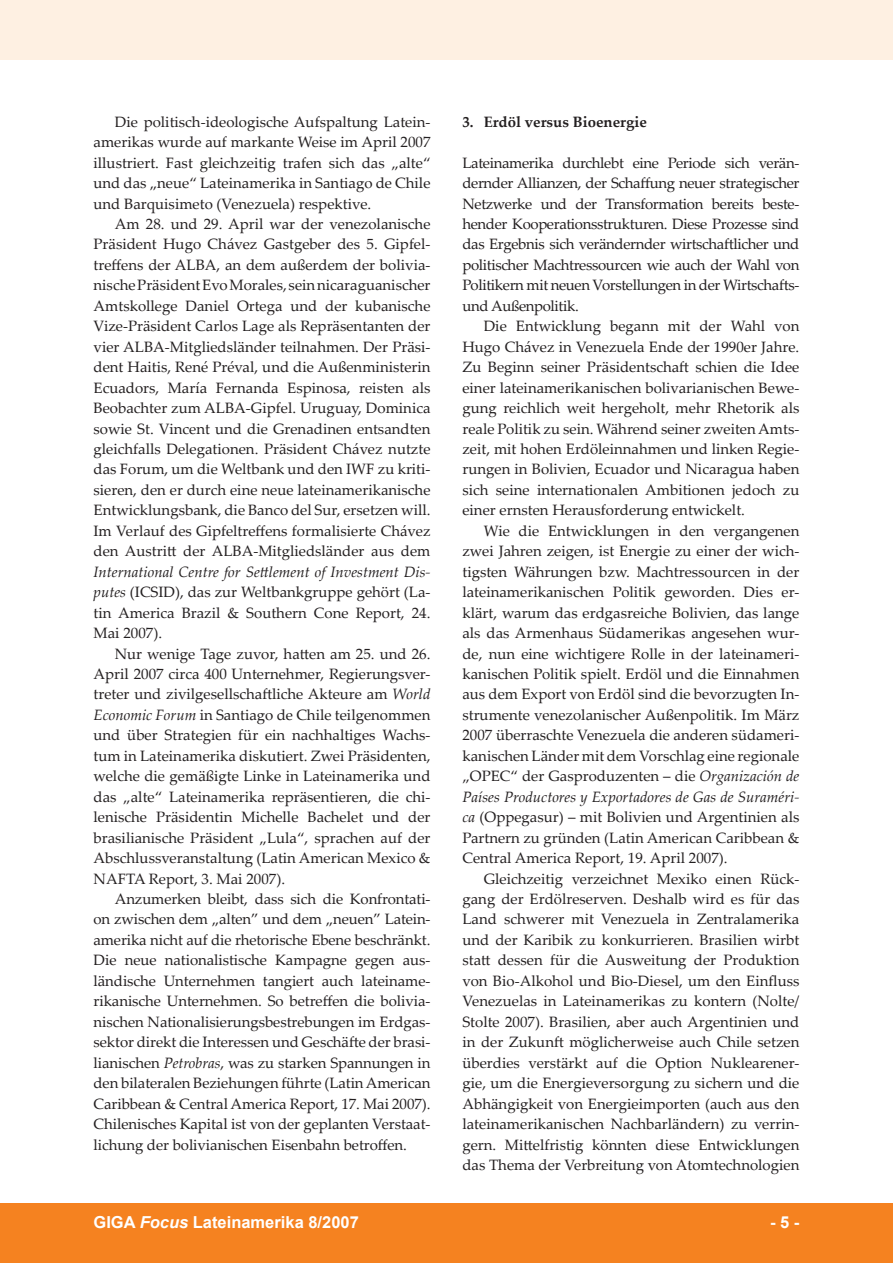
<style>
.page{position:relative;width:893px;height:1263px;background:#fff}
.page>*{position:absolute;margin:0;border:0;box-sizing:border-box;transform-origin:0 0}
.t1{font:700 16.5px "Arial";color:#fff}
.foc__text_fliesstext{font:15px/20.4px "Palatino Linotype";color:#231f20;text-align:justify}
.foc__text_1__absatz{font:15px/20.4px "Palatino Linotype";letter-spacing:-.025em;color:#231f20;text-align:justify}
.foc__text_ueberschri{font:700 15px "Palatino Linotype";color:#231f20}
.s1{font-style:italic}
</style>
<div class="page">
<div style="left:0;top:1203px;width:893px;height:60px;background:#f58220"></div>
<div style="left:0;top:0;width:893px;height:60px;background:#fef0e2"></div>
<p class="foc__text_fliesstext" style="left:94px;top:111px;width:338px;text-indent:21px">Die politisch-ideologische Aufspaltung Latein&shy;amerikas wurde auf markante Weise im April 2007 illustriert. Fast gleichzeitig trafen sich das „alte“ und das „neue“ Lateinamerika in Santiago de Chile und Barquisimeto (Venezuela) respektive.</p>
<p class="foc__text_fliesstext" style="left:94px;top:213px;width:338px;text-indent:21px">Am 28. und 29. April war der venezolanische Präsident Hugo Chávez Gastgeber des 5. Gipfel&shy;treffens der ALBA, an dem außerdem der bolivia&shy;nische Präsident Evo Morales, sein nicaraguanischer Amtskollege Daniel Ortega und der kubanische Vize-Präsident Carlos Lage als Repräsentanten der vier ALBA-Mitgliedsländer teilnahmen. Der Präsi&shy;dent Haitis, René Préval, und die Außenministerin Ecuadors, María Fernanda Espinosa, reisten als Beobachter zum ALBA-Gipfel. Uruguay, Dominica sowie St. Vincent und die Grenadinen entsandten gleichfalls Delegationen. Präsident Chávez nutzte das Forum, um die Weltbank und den IWF zu kriti&shy;sieren, den er durch eine neue lateinamerikanische Entwicklungsbank, die Banco del Sur, ersetzen will.<br>Im Verlauf des Gipfeltreffens formalisierte Chávez den Austritt der ALBA-Mitgliedsländer aus dem <span class="s1">International Centre for Settlement of Investment Dis&shy;putes</span> (ICSID), das zur Weltbankgruppe gehört (La&shy;tin America Brazil &amp; Southern Cone Report, 24.<br>Mai 2007).</p>
<p class="foc__text_fliesstext" style="left:94px;top:643px;width:338px;text-indent:21px">Nur wenige Tage zuvor, hatten am 25. und 26.<br>April 2007 circa 400 Unternehmer, Regierungsver&shy;treter und zivilgesellschaftliche Akteure am <span class="s1">World Economic Forum</span> in Santiago de Chile teilgenommen und über Strategien für ein nachhaltiges Wachs&shy;tum in Lateinamerika diskutiert. Zwei Präsidenten, welche die gemäßigte Linke in Lateinamerika und das „alte“ Lateinamerika repräsentieren, die chi&shy;lenische Präsidentin Michelle Bachelet und der brasilianische Präsident „Lula“, sprachen auf der Abschlussveranstaltung (Latin American Mexico &amp; NAFTA Report, 3. Mai 2007).</p>
<p class="foc__text_fliesstext" style="left:94px;top:888px;width:338px;text-indent:21px">Anzumerken bleibt, dass sich die Konfrontati&shy;on zwischen dem „alten” und dem „neuen” Latein&shy;amerika nicht auf die rhetorische Ebene beschränkt.<br>Die neue nationalistische Kampagne gegen aus&shy;ländische Unternehmen tangiert auch lateiname&shy;rikanische Unternehmen. So betreffen die bolivia&shy;nischen Nationalisierungsbestrebungen im Erdgas&shy;sektor direkt die Interessen und Geschäfte der brasi&shy;lianischen <span class="s1">Petrobras</span>, was zu starken Spannungen in den bilateralen Beziehungen führte (Latin American Caribbean &amp; Central America Report, 17. Mai 2007).<br>Chilenisches Kapital ist von der geplanten Verstaat&shy;lichung der bolivianischen Eisenbahn betroffen.</p>
<p class="foc__text_ueberschri" style="left:462px;top:111px;width:186px">3. Erdöl versus Bioenergie</p>
<p class="foc__text_1__absatz" style="left:462px;top:152px;width:339px">Lateinamerika durchlebt eine Periode sich verän&shy;dernder Allianzen, der Schaffung neuer strategischer Netzwerke und der Transformation bereits beste&shy;hender Kooperationsstrukturen. Diese Prozesse sind das Ergebnis sich verändernder wirtschaftlicher und politischer Machtressourcen wie auch der Wahl von Politikern mit neuen Vorstellungen in der Wirtschafts&shy;und Außenpolitik.</p>
<p class="foc__text_fliesstext" style="left:462px;top:315px;width:338px;text-indent:21px">Die Entwicklung begann mit der Wahl von Hugo Chávez in Venezuela Ende der 1990er Jahre.<br>Zu Beginn seiner Präsidentschaft schien die Idee einer lateinamerikanischen bolivarianischen Bewe&shy;gung reichlich weit hergeholt, mehr Rhetorik als reale Politik zu sein. Während seiner zweiten Amts&shy;zeit, mit hohen Erdöleinnahmen und linken Regie&shy;rungen in Bolivien, Ecuador und Nicaragua haben sich seine internationalen Ambitionen jedoch zu einer ernsten Herausforderung entwickelt.</p>
<p class="foc__text_fliesstext" style="left:462px;top:520px;width:338px;text-indent:21px">Wie die Entwicklungen in den vergangenen zwei Jahren zeigen, ist Energie zu einer der wich&shy;tigsten Währungen bzw. Machtressourcen in der lateinamerikanischen Politik geworden. Dies er&shy;klärt, warum das erdgasreiche Bolivien, das lange als das Armenhaus Südamerikas angesehen wur&shy;de, nun eine wichtigere Rolle in der lateinameri&shy;kanischen Politik spielt. Erdöl und die Einnahmen aus dem Export von Erdöl sind die bevorzugten In&shy;strumente venezolanischer Außenpolitik. Im März 2007 überraschte Venezuela die anderen südameri&shy;kanischen Länder mit dem Vorschlag eine regionale „OPEC“ der Gasproduzenten – die <span class="s1">Organización de Países Productores y Exportadores de Gas de Suraméri&shy;ca</span> (Oppegasur) – mit Bolivien und Argentinien als Partnern zu gründen (Latin American Caribbean &amp; Central America Report, 19. April 2007).</p>
<p class="foc__text_fliesstext" style="left:462px;top:868px;width:338px;text-indent:21px">Gleichzeitig verzeichnet Mexiko einen Rück&shy;gang der Erdölreserven. Deshalb wird es für das Land schwerer mit Venezuela in Zentralamerika und der Karibik zu konkurrieren. Brasilien wirbt statt dessen für die Ausweitung der Produktion von Bio-Alkohol und Bio-Diesel, um den Einfluss Venezuelas in Lateinamerikas zu kontern (Nolte/ Stolte 2007). Brasilien, aber auch Argentinien und in der Zukunft möglicherweise auch Chile setzen überdies verstärkt auf die Option Nuklearener&shy;gie, um die Energieversorgung zu sichern und die Abhängigkeit von Energieimporten (auch aus den lateinamerikanischen Nachbarländern) zu verrin&shy;gern. Mittelfristig könnten diese Entwicklungen das Thema der Verbreitung von Atomtechnologien</p>
<p class="t1" style="left:94px;top:1211px;width:267px">GIGA <span class="s1">Focus</span> Lateinamerika 8/2007</p>
<p class="t1" style="left:770px;top:1211px;width:31px">- -</p>
</div>
